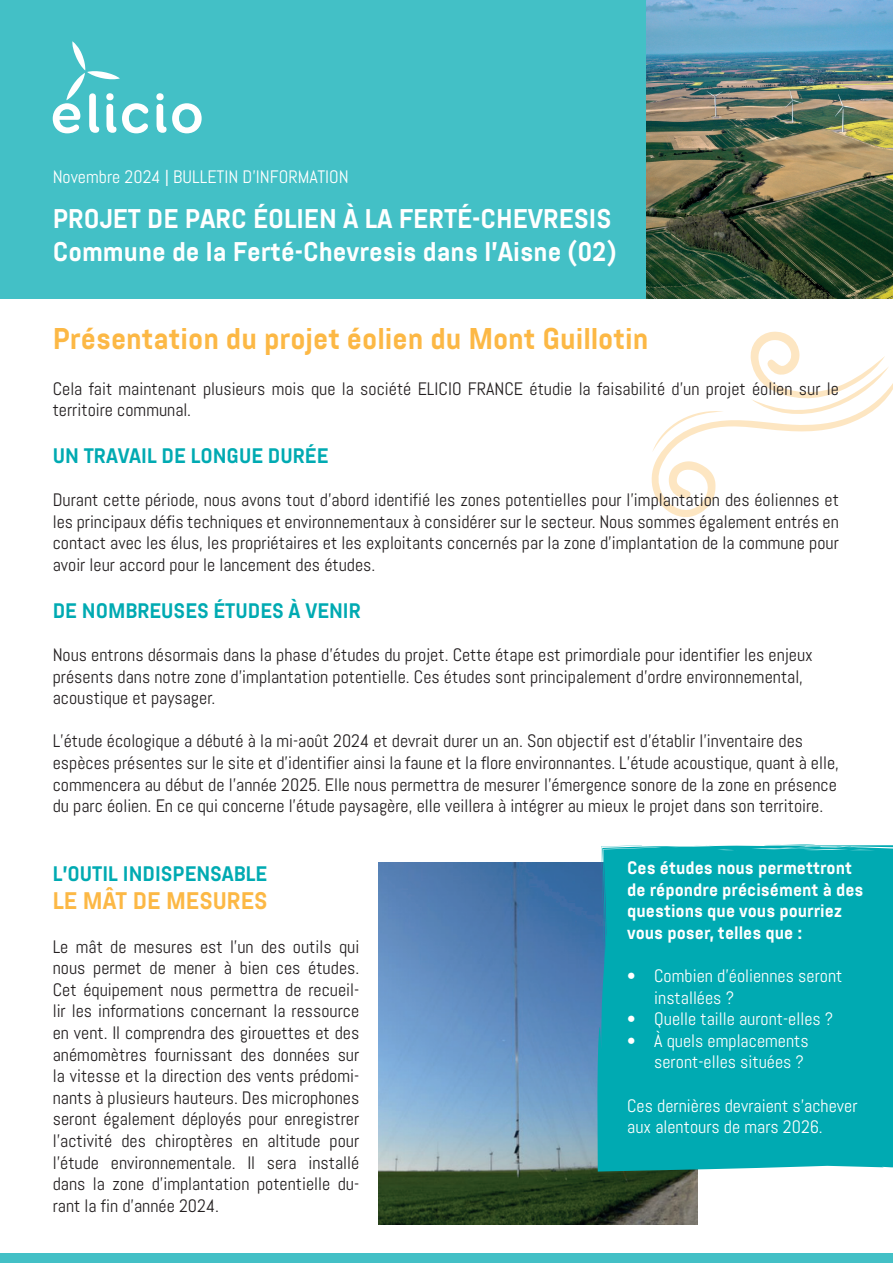
<style>
.page{position:relative;width:893px;height:1263px;background:#fff}
.page>*{position:absolute;margin:0;border:0;box-sizing:border-box;transform-origin:0 0}
.t1{font:700 30px "Abel Pro";color:#fcb845}
.t2{font:700 27px/32.4px "Abel Pro";color:#fff}
.t3{font:700 24px "Abel Pro";color:#fcb845}
.t4{font:700 21px "Abel Pro";color:#00aab2}
.t5{font:18px/21.6px "Abel";color:#231f20}
.t6{font:18px/21.6px "Abel";color:#fff}
.t7{font:700 18px/21.6px "Abel Pro";color:#fff}
.s1{font-family:"Work Sans"}
</style>
<div class="page">
<svg style="left:651px;top:331px;width:242px;height:186px"></svg>
<div style="left:0;top:0;width:647px;height:299px;background:#43c0c6"></div>
<div style="left:0;top:1253px;width:893px;height:10px;background:#43c0c6"></div>
<div style="left:156px;top:93px;width:8px;height:7px;background:#fff;border-radius:50%"></div>
<svg style="left:157px;top:103px;width:45px;height:30px"></svg>
<svg style="left:53px;top:41px;width:95px;height:92px"></svg>
<img style="left:647px;top:0;width:246px;height:299px">
<img style="left:378px;top:863px;width:319px;height:361px">
<div style="left:597px;top:844px;width:296px;height:327px;background:#00aab2"></div>
<p class="t6" style="left:53px;top:166px;width:298px">Novembre 2024 <span class="s1">|</span> BULLETIN D’INFORMATION</p>
<h2 class="t2" style="left:53px;top:203px;width:565px">PROJET DE PARC ÉOLIEN À LA FERTÉ-CHEVRESIS<br>Commune de la Ferté-Chevresis dans l’Aisne (02)</h2>
<h1 class="t1" style="left:53px;top:318px;width:597px">Présentation du projet éolien du Mont Guillotin</h1>
<p class="t5" style="left:53px;top:377px;width:788px">Cela fait maintenant plusieurs mois que la société ELICIO FRANCE étudie la faisabilité d’un projet éolien sur le territoire communal.</p>
<p class="t4" style="left:53px;top:441px;width:277px">UN TRAVAIL DE LONGUE DURÉE</p>
<p class="t5" style="left:53px;top:489px;width:788px;text-align:justify">Durant cette période, nous avons tout d’abord identifié les zones potentielles pour l’implantation des éoliennes et les principaux défis techniques et environnementaux à considérer sur le secteur. Nous sommes également entrés en contact avec les élus, les propriétaires et les exploitants concernés par la zone d’implantation de la commune pour avoir leur accord pour le lancement des études.</p>
<p class="t4" style="left:53px;top:596px;width:310px">DE NOMBREUSES ÉTUDES À VENIR</p>
<p class="t5" style="left:53px;top:644px;width:762px">Nous entrons désormais dans la phase d’études du projet. Cette étape est primordiale pour identifier les enjeux présents dans notre zone d’implantation potentielle. Ces études sont principalement d’ordre environnemental, acoustique et paysager.</p>
<p class="t5" style="left:53px;top:730px;width:788px">L’étude écologique a débuté à la mi-août 2024 et devrait durer un an. Son objectif est d’établir l’inventaire des espèces présentes sur le site et d’identifier ainsi la faune et la flore environnantes. L’étude acoustique, quant à elle, commencera au début de l’année 2025. Elle nous permettra de mesurer l’émergence sonore de la zone en présence du parc éolien. En ce qui concerne l’étude paysagère, elle veillera à intégrer au mieux le projet dans son territoire.</p>
<p class="t4" style="left:53px;top:859px;width:216px">L’OUTIL INDISPENSABLE</p>
<h3 class="t3" style="left:53px;top:884px;width:216px">LE MÂT DE MESURES</h3>
<p class="t5" style="left:53px;top:936px;width:308px;text-align:justify">Le mât de mesures est l’un des outils qui nous permet de mener à bien ces études.<br>Cet équipement nous permettra de recueil&shy;lir les informations concernant la ressource en vent. Il comprendra des girouettes et des anémomètres fournissant des données sur la vitesse et la direction des vents prédomi&shy;nants à plusieurs hauteurs. Des microphones seront également déployés pour enregistrer l’activité des chiroptères en altitude pour l’étude environnementale. Il sera installé dans la zone d’implantation potentielle du&shy;rant la fin d’année 2024.</p>
<p class="t7" style="left:627px;top:857px;width:238px">Ces études nous permettront de répondre précisément à des questions que vous pourriez vous poser, telles que :</p>
<p class="t6" style="left:654px;top:965px;width:190px;text-indent:-27px">• Combien d’éoliennes seront installées ?</p>
<p class="t6" style="left:627px;top:1008px;width:208px">• Quelle taille auront-elles ?</p>
<p class="t6" style="left:627px;top:1030px;width:183px;text-align:right">• À quels emplacements seront-elles situées ?</p>
<p class="t6" style="left:627px;top:1095px;width:232px">Ces dernières devraient s’achever aux alentours de mars 2026.</p>
</div>
